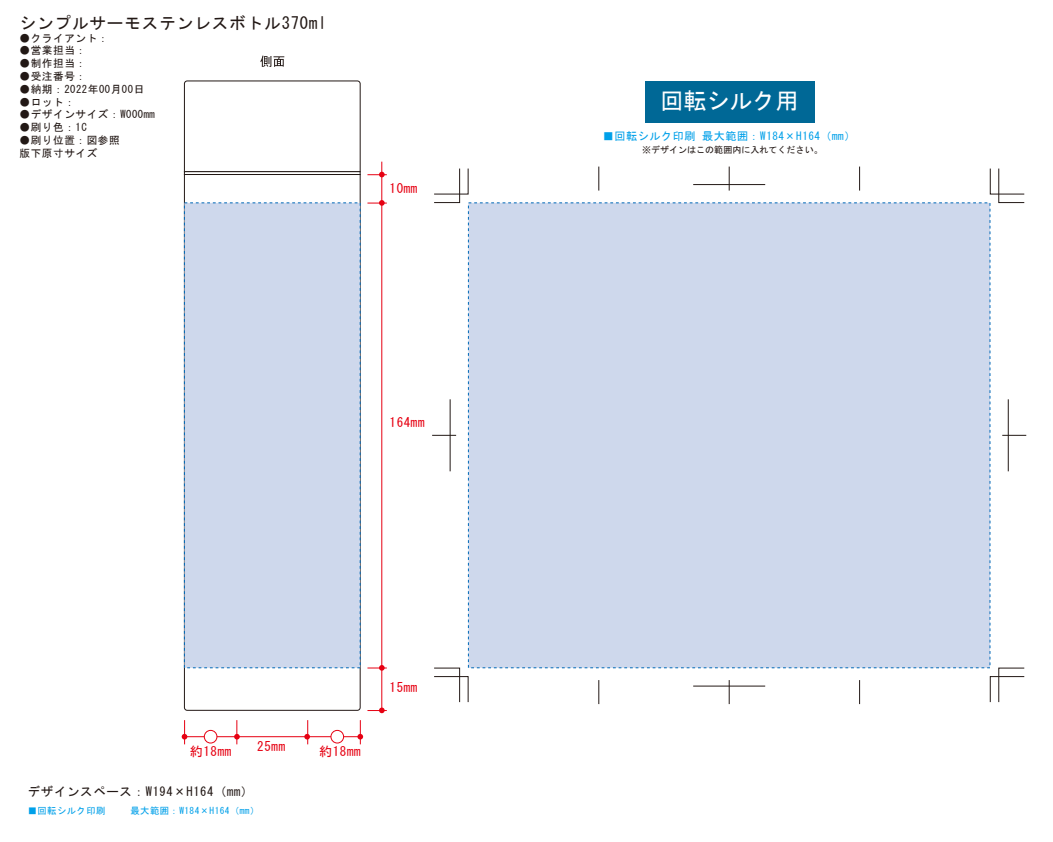
<style>
.page{position:relative;width:1053px;height:842px;background:#fff}
.page>*{position:absolute;margin:0;border:0;box-sizing:border-box;transform-origin:0 0}
.t1{font:23px "MS Gothic";color:#fff}
.t2{font:16.6px "MS Gothic";letter-spacing:.05em;color:#221815}
.t3{font:13px "MS Gothic";letter-spacing:.05em;color:#e60012}
.t4{font:12.5px "MS Gothic";letter-spacing:.05em;color:#221815}
.t5{font:11.1px "MS Gothic";letter-spacing:.05em;color:#00a0e9}
.t6{font:10.7px/12.8px "MS Gothic";letter-spacing:.05em;color:#221815}
.t7{font:9.3px "MS Gothic";letter-spacing:.05em;color:#00a0e9}
.t8{font:9px "MS Gothic";color:#221815}
</style>
<div class="page">
<svg style="left:184px;top:174px;width:177px;height:537px"></svg>
<svg style="left:184px;top:80px;width:177px;height:92px"></svg>
<svg style="left:184px;top:171px;width:176px;height:4px"></svg>
<div style="left:184px;top:203px;width:176px;height:465px;background:#ced8ec"></div>
<div style="left:468px;top:203px;width:522px;height:465px;background:#ced8ec"></div>
<hr style="left:381px;top:162px;width:1px;height:548px;background:#e60012">
<hr style="left:184px;top:736px;width:176px;height:1px;background:#e60012">
<div style="left:204px;top:730px;width:13px;height:13px;background:#fff;border-radius:50%"></div>
<div style="left:204px;top:730px;width:13px;height:13px;border:1px solid #e60012;border-radius:50%"></div>
<div style="left:331px;top:730px;width:13px;height:13px;background:#fff;border-radius:50%"></div>
<div style="left:330px;top:730px;width:14px;height:13px;border:1px solid #e60012;border-radius:50%"></div>
<svg style="left:182px;top:720px;width:5px;height:24px"></svg>
<svg style="left:234px;top:720px;width:6px;height:24px"></svg>
<svg style="left:304px;top:720px;width:6px;height:24px"></svg>
<svg style="left:357px;top:720px;width:6px;height:24px"></svg>
<svg style="left:367px;top:172px;width:20px;height:5px"></svg>
<svg style="left:367px;top:200px;width:20px;height:6px"></svg>
<svg style="left:367px;top:665px;width:20px;height:6px"></svg>
<svg style="left:367px;top:707px;width:20px;height:6px"></svg>
<div style="left:645px;top:81px;width:169px;height:41px;background:#006896"></div>
<svg style="left:260px;top:56px;width:24px;height:11px"></svg>
<svg style="left:434px;top:668px;width:34px;height:34px"></svg>
<svg style="left:434px;top:168px;width:34px;height:35px"></svg>
<svg style="left:990px;top:168px;width:35px;height:35px"></svg>
<svg style="left:990px;top:668px;width:35px;height:34px"></svg>
<svg style="left:432px;top:435px;width:24px;height:1px"></svg>
<hr style="left:450px;top:399px;width:1px;height:72px;background:#221815">
<svg style="left:1002px;top:435px;width:24px;height:1px"></svg>
<hr style="left:1008px;top:399px;width:1px;height:72px;background:#221815">
<hr style="left:693px;top:184px;width:72px;height:1px;background:#221815">
<svg style="left:729px;top:167px;width:1px;height:24px"></svg>
<hr style="left:693px;top:686px;width:72px;height:1px;background:#221815">
<svg style="left:729px;top:680px;width:1px;height:24px"></svg>
<svg style="left:599px;top:167px;width:1px;height:24px"></svg>
<svg style="left:599px;top:680px;width:1px;height:24px"></svg>
<svg style="left:859px;top:167px;width:1px;height:24px"></svg>
<svg style="left:859px;top:680px;width:1px;height:24px"></svg>
<h2 class="t2" style="left:20px;top:15px;width:309px">シンプルサーモステンレスボトル370ml</h2>
<p class="t6" style="left:20px;top:31px;width:91px">●クライアント：</p>
<p class="t6" style="left:20px;top:44px;width:68px">●営業担当：</p>
<p class="t6" style="left:20px;top:57px;width:68px">●制作担当：</p>
<p class="t6" style="left:20px;top:70px;width:68px">●受注番号：</p>
<p class="t6" style="left:20px;top:83px;width:126px">●納期：2022年00月00日</p>
<p class="t6" style="left:20px;top:95px;width:57px">●ロット：</p>
<p class="t6" style="left:20px;top:108px;width:137px">●デザインサイズ：W000mm</p>
<p class="t6" style="left:20px;top:121px;width:69px">●刷り色：1C</p>
<p class="t6" style="left:20px;top:134px;width:102px">●刷り位置：図参照版下原寸サイズ</p>
<p class="t3" style="left:390px;top:182px;width:29px">10mm</p>
<p class="t3" style="left:390px;top:416px;width:37px">164mm</p>
<p class="t3" style="left:190px;top:745px;width:43px">約18mm</p>
<p class="t3" style="left:257px;top:740px;width:29px">25mm</p>
<p class="t3" style="left:319px;top:745px;width:43px">約18mm</p>
<p class="t4" style="left:28px;top:786px;width:227px">デザインスペース：W194×H164（mm）</p>
<p class="t7" style="left:28px;top:806px;width:233px">■回転シルク印刷 　　最大範囲：W184×H164（mm）</p>
<p class="t3" style="left:390px;top:681px;width:29px">15mm</p>
<h1 class="t1" style="left:661px;top:89px;width:139px">回転シルク用</h1>
<p class="t5" style="left:603px;top:131px;width:254px">■回転シルク印刷 最大範囲：W184×H164（mm）</p>
<p class="t8" style="left:642px;top:145px;width:182px">※デザインはこの範囲内に入れてください。</p>
</div>
